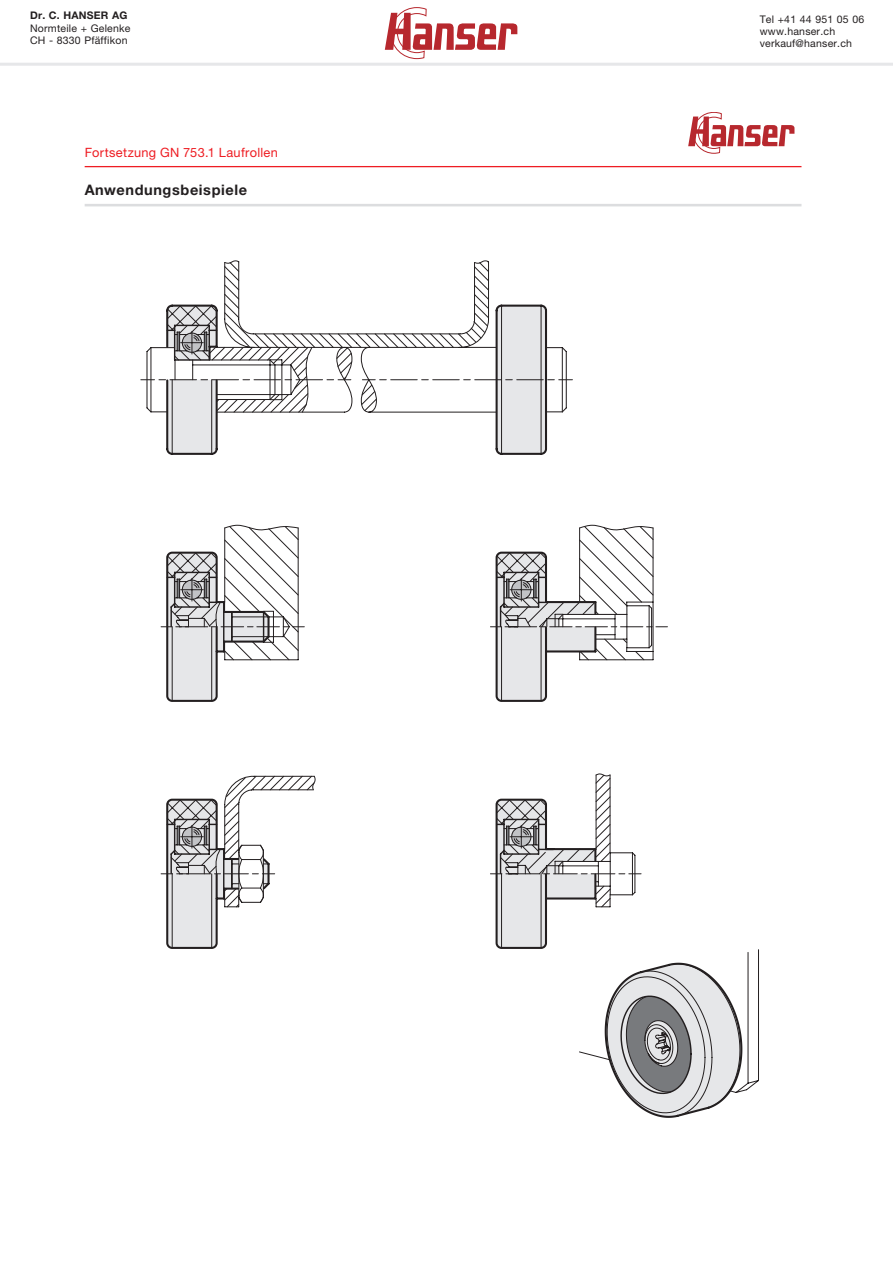
<style>
.page{position:relative;width:893px;height:1263px;background:#fff}
.page>*{position:absolute;margin:0;border:0;box-sizing:border-box;transform-origin:0 0}
.t1{font:700 14.55px "Helvetica Neue LTW1 G";letter-spacing:.04em;color:#231f20}
.t2{font:12.75px "Helvetica Neue LTW1 G";letter-spacing:.025em;color:#ee1d23}
.t3{font:10.5px/12px "Helvetica Neue LT Pro";letter-spacing:.02em;color:#231f20}
.t4{font:700 10.5px "Helvetica Neue LT Pro";letter-spacing:.02em;color:#231f20}
</style>
<div class="page">
<hr style="left:0;top:63px;width:893px;height:3px;background:#e6e7e9">
<svg style="left:385px;top:7px;width:132px;height:52px"></svg>
<hr style="left:85px;top:166px;width:716px;height:1px;background:#ee1d23">
<svg style="left:165px;top:308px;width:578px;height:810px"></svg>
<svg style="left:161px;top:800px;width:114px;height:148px"></svg>
<svg style="left:490px;top:907px;width:151px;height:41px"></svg>
<svg style="left:167px;top:261px;width:487px;height:646px"></svg>
<hr style="left:85px;top:204px;width:716px;height:2px;background:#dcdddf">
<svg style="left:688px;top:112px;width:107px;height:42px"></svg>
<p class="t4" style="left:30px;top:9px;width:99px">Dr. C. HANSER AG</p>
<p class="t3" style="left:30px;top:22px;width:102px">Normteile + Gelenke<br>CH - 8330 Pfäffikon</p>
<p class="t3" style="left:760px;top:13px;width:106px">Tel +41 44 951 05 06 www.hanser.ch verkauf@hanser.ch</p>
<p class="t2" style="left:85px;top:145px;width:195px">Fortsetzung GN 753.1 Laufrollen</p>
<p class="t1" style="left:85px;top:181px;width:164px">Anwendungsbeispiele</p>
</div>
